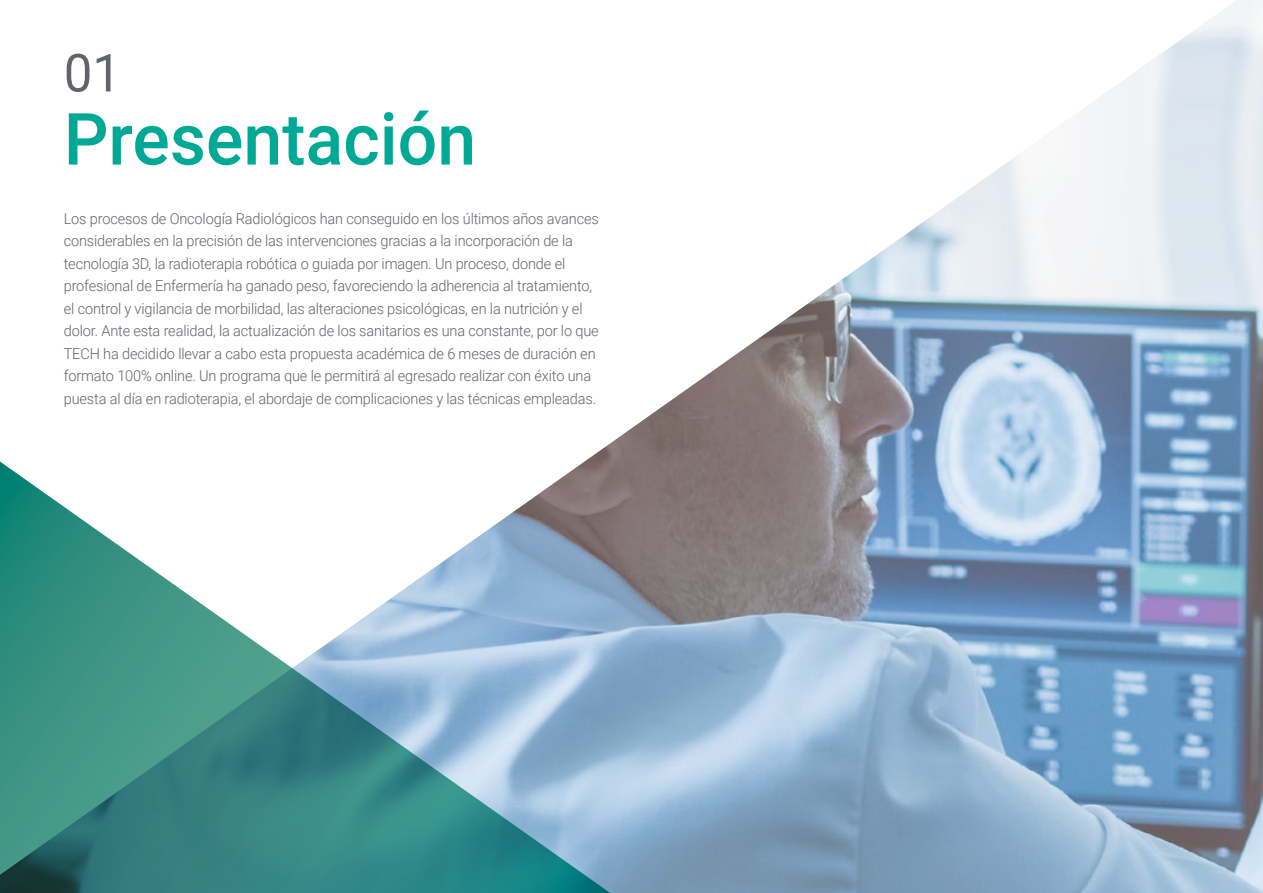
<style>
.page{position:relative;width:1263px;height:893px;background:#fff}
.page>*{position:absolute;margin:0;border:0;box-sizing:border-box;transform-origin:0 0}
.t1{font:500 72px "Roboto";color:#00a996}
.t2{font:52.5px "Roboto";color:#61646a}
.t3{font:300 15px/22.5px "Roboto";letter-spacing:-.01em;color:#61646a}
</style>
<div class="page">
<img style="left:606px;top:0;width:657px;height:893px">
<svg style="left:0;top:446px;width:640px;height:447px"></svg>
<h2 class="t2" style="left:64px;top:36px;width:59px">01</h2>
<h1 class="t1" style="left:64px;top:89px;width:414px">Presentación</h1>
<p class="t3" style="left:64px;top:207px;width:536px">Los procesos de Oncología Radiológicos han conseguido en los últimos años avances considerables en la precisión de las intervenciones gracias a la incorporación de la tecnología 3D, la radioterapia robótica o guiada por imagen. Un proceso, donde el profesional de Enfermería ha ganado peso, favoreciendo la adherencia al tratamiento, el control y vigilancia de morbilidad, las alteraciones psicológicas, en la nutrición y el dolor. Ante esta realidad, la actualización de los sanitarios es una constante, por lo que TECH ha decidido llevar a cabo esta propuesta académica de 6 meses de duración en formato 100% online. Un programa que le permitirá al egresado realizar con éxito una puesta al día en radioterapia, el abordaje de complicaciones y las técnicas empleadas.</p>
</div>
